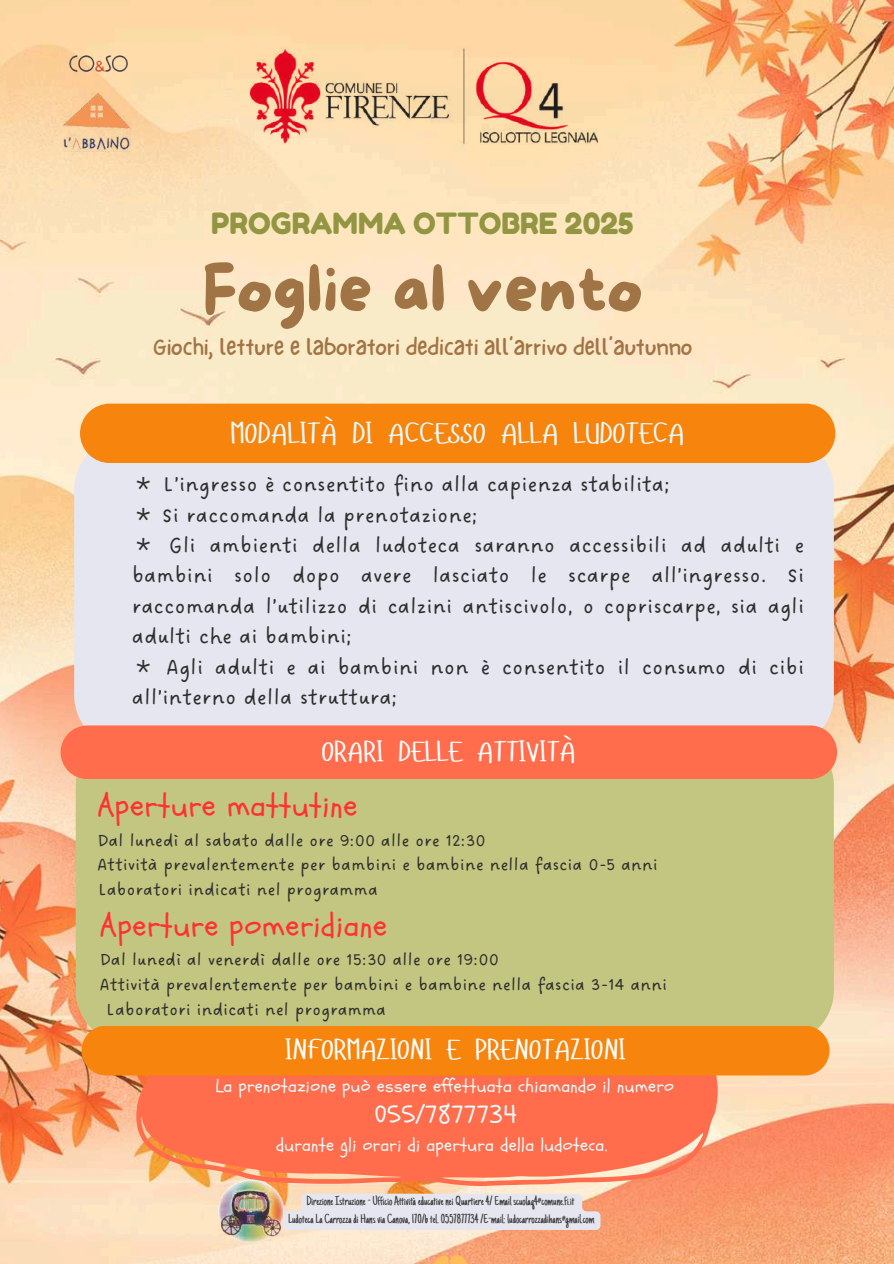
<style>
.page{position:relative;width:894px;height:1264px;background:#fff}
.page>*{position:absolute;margin:0;border:0;box-sizing:border-box;transform-origin:0 0}
.t1{font:67.65px "More Sugar";color:#a17445}
.t2{font:31.5px "Schoolbell";letter-spacing:.02em;color:#ff3131}
.t3{font:29.85px "Hangyaboly";color:#eaf9fa}
.t4{font:29.25px "Fredoka One";color:#929643}
.t5{font:28.8px "Hangyaboly";color:#fff}
.t6{font:25.5px "Schoolbell";letter-spacing:.02em;color:#eaf9fa}
.t7{font:23.55px "NF One Little Font Regular";color:#a17445}
.t8{font:22.5px/30.5px "DO Sans Regular";letter-spacing:.02em;color:#2e2e2e}
.t9{font:18px/24.8px "DO Sans Regular";letter-spacing:.02em;color:#2e2e2e}
.t10{font:18px "Schoolbell";letter-spacing:.02em;color:#eaf9fa}
.t11{font:13.2px/17.7px "Just Another Hand";color:#373737;text-align:center}
.s1{font-family:"Wen Quan Yi Micro Hei"}
</style>
<div class="page">
<img style="left:0;top:0;width:893px;height:1263px">
<div style="left:76px;top:779px;width:757px;height:265px;background:#c3c680"></div>
<div style="left:74px;top:436px;width:759px;height:289px;background:#e6e6f0"></div>
<svg style="left:136px;top:1075px;width:582px;height:111px;background:#fe7755"></svg>
<svg style="left:285px;top:1193px;width:315px;height:36px;background:#e7e3ea"></svg>
<img style="left:218px;top:1178px;width:67px;height:63px">
<svg style="left:362px;top:1245px;width:169px;height:18px;background:#f9c19a"></svg>
<div style="left:81px;top:1025px;width:748px;height:50px;background:#f7840d"></div>
<div style="left:61px;top:725px;width:775px;height:54px;background:#ff6d4d"></div>
<div style="left:80px;top:403px;width:755px;height:60px;background:#f7840d"></div>
<img style="left:64px;top:48px;width:71px;height:31px">
<img style="left:49px;top:93px;width:93px;height:58px">
<img style="left:250px;top:41px;width:347px;height:109px">
<h3 class="t4" style="left:211px;top:205px;width:424px">PROGRAMMA OTTOBRE 2025</h3>
<h1 class="t1" style="left:202px;top:252px;width:441px">Foglie al vento</h1>
<p class="t7" style="left:153px;top:333px;width:540px">Giochi, letture e laboratori dedicati all’arrivo dell’autunno</p>
<h3 class="t3" style="left:230px;top:414px;width:455px">MODALITÀ DI ACCESSO ALLA LUDOTECA</h3>
<p class="t8" style="left:132px;top:470px;width:673px"><span class="s1">∗</span> L’ingresso è consentito fino alla capienza stabilita;<br><span class="s1">∗</span> Si raccomanda la prenotazione;<br><span class="s1">∗</span> Gli ambienti della ludoteca saranno accessibili ad adulti e bambini solo dopo avere lasciato le scarpe all’ingresso. Si raccomanda l’utilizzo di calzini antiscivolo, o copriscarpe, sia agli adulti che ai bambini;<br><span class="s1">∗</span> Agli adulti e ai bambini non è consentito il consumo di cibi all’interno della struttura;</p>
<p class="t5" style="left:322px;top:733px;width:255px">ORARI DELLE ATTIVITÀ</p>
<h2 class="t2" style="left:97px;top:785px;width:261px">Aperture mattutine</h2>
<p class="t9" style="left:97px;top:828px;width:561px">Dal lunedì al sabato dalle ore 9:00 alle ore 12:30<br>Attività prevalentemente per bambini e bambine nella fascia 0-5 anni<br>Laboratori indicati nel programma</p>
<h2 class="t2" style="left:100px;top:904px;width:288px">Aperture pomeridiane</h2>
<p class="t9" style="left:100px;top:948px;width:400px">Dal lunedì al venerdì dalle ore 15:30 alle ore 19:00</p>
<p class="t9" style="left:100px;top:973px;width:568px">Attività prevalentemente per bambini e bambine nella fascia 3-14 anni</p>
<p class="t9" style="left:105px;top:997px;width:282px">Laboratori indicati nel programma</p>
<p class="t5" style="left:285px;top:1031px;width:342px">INFORMAZIONI E PRENOTAZIONI</p>
<p class="t10" style="left:215px;top:1073px;width:460px">La prenotazione può essere effettuata chiamando il numero</p>
<p class="t6" style="left:375px;top:1097px;width:143px">055/7877734</p>
<p class="t10" style="left:276px;top:1133px;width:332px">durante gli orari di apertura della ludoteca.</p>
<p class="t11" style="left:288px;top:1193px;width:308px">Direzione Istruzione - Ufficio Attività educative nei Quartiere 4/ Email scuolaq4@comune.fi.it<br>Ludoteca La Carrozza di Hans via Canova, 170/b tel. 0557877734 /E-mail: ludocarrozzadihans@gmail.com</p>
</div>
